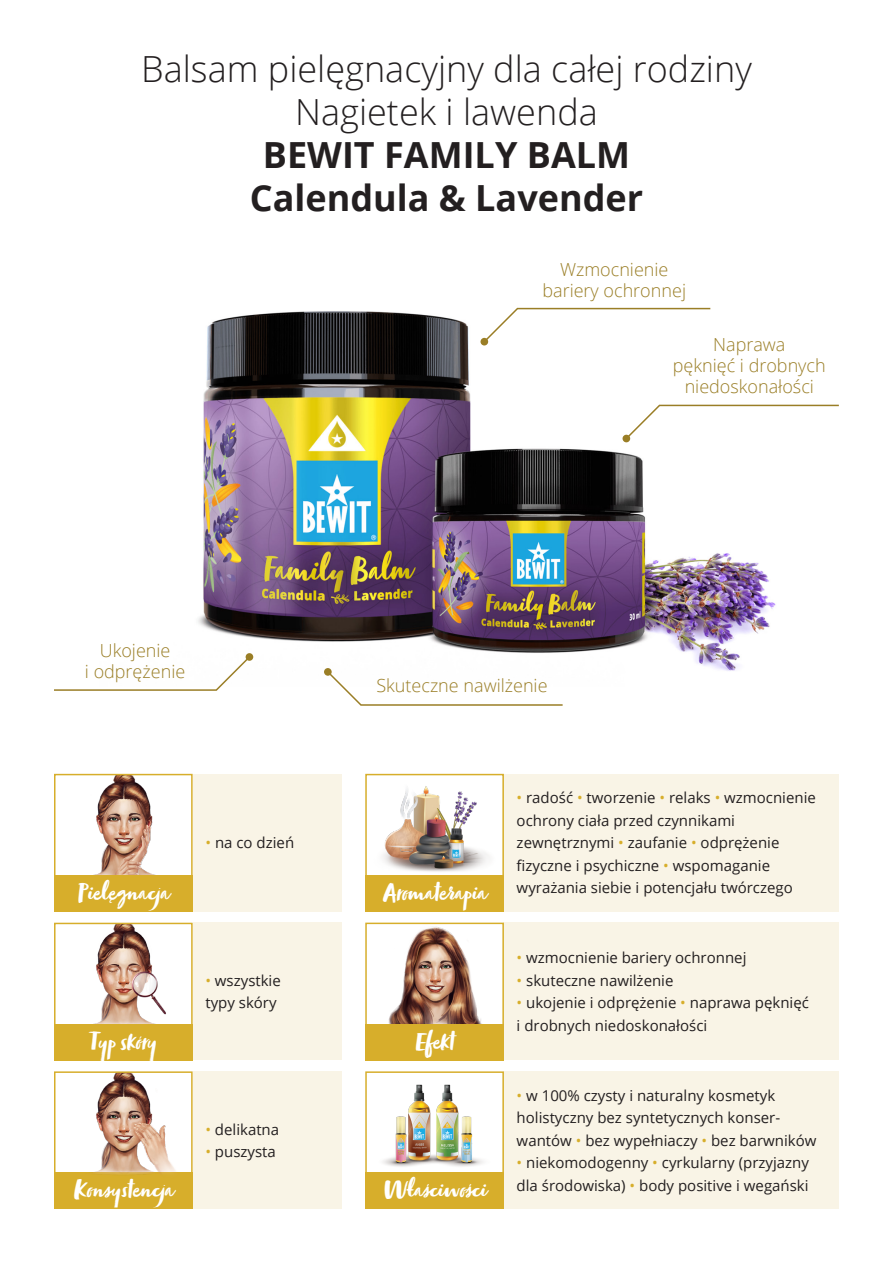
<style>
.page{position:relative;width:893px;height:1263px;background:#fff}
.page>*{position:absolute;margin:0;border:0;box-sizing:border-box;transform-origin:0 0}
.t1{font:300 36px "Open Sans";color:#231f20}
.t2{font:700 36px "Open Sans";color:#231f20}
.t3{font:27px "Zooja Pro";color:#fff}
.t4{font:300 18px/21px "Open Sans";color:#9a7e26;text-align:center}
.t5{font:15px/22.5px "Open Sans";color:#231f20}
.s1{color:#d7ae2b}
</style>
<div class="page">
<img style="left:198px;top:311px;width:578px;height:365px">
<svg style="left:622px;top:435px;width:8px;height:7px"></svg>
<svg style="left:624px;top:404px;width:215px;height:37px"></svg>
<svg style="left:480px;top:338px;width:8px;height:7px"></svg>
<svg style="left:482px;top:307px;width:230px;height:37px"></svg>
<svg style="left:54px;top:655px;width:198px;height:36px"></svg>
<div style="left:246px;top:653px;width:7px;height:8px;background:#9a7e26;border-radius:50%"></div>
<div style="left:193px;top:923px;width:148px;height:137px;background:#f9f4e6"></div>
<div style="left:193px;top:1071px;width:148px;height:138px;background:#f9f4e6"></div>
<div style="left:193px;top:774px;width:148px;height:137px;background:#f9f4e6"></div>
<div style="left:504px;top:1071px;width:335px;height:138px;background:#f9f4e6"></div>
<div style="left:504px;top:774px;width:335px;height:137px;background:#f9f4e6"></div>
<div style="left:504px;top:923px;width:335px;height:137px;background:#f9f4e6"></div>
<img style="left:93px;top:926px;width:73px;height:98px">
<div style="left:54px;top:923px;width:139px;height:137px;border:2px solid #d7ae2b"></div>
<div style="left:54px;top:1024px;width:139px;height:36px;background:#d7ae2b"></div>
<img style="left:388px;top:927px;width:94px;height:97px">
<div style="left:365px;top:923px;width:139px;height:137px;border:2px solid #d7ae2b"></div>
<div style="left:365px;top:1024px;width:139px;height:36px;background:#d7ae2b"></div>
<img style="left:368px;top:1084px;width:133px;height:89px">
<div style="left:365px;top:1071px;width:139px;height:138px;border:2px solid #d7ae2b"></div>
<div style="left:365px;top:1173px;width:139px;height:36px;background:#d7ae2b"></div>
<img style="left:93px;top:777px;width:62px;height:98px">
<div style="left:54px;top:774px;width:139px;height:137px;border:2px solid #d7ae2b"></div>
<div style="left:54px;top:875px;width:139px;height:36px;background:#d7ae2b"></div>
<img style="left:383px;top:786px;width:106px;height:86px">
<div style="left:365px;top:774px;width:139px;height:137px;border:2px solid #d7ae2b"></div>
<div style="left:365px;top:875px;width:139px;height:36px;background:#d7ae2b"></div>
<svg style="left:330px;top:670px;width:234px;height:36px"></svg>
<div style="left:324px;top:668px;width:8px;height:8px;background:#9a7e26;border-radius:50%"></div>
<div style="left:54px;top:1173px;width:139px;height:36px;background:#d7ae2b"></div>
<img style="left:57px;top:1074px;width:133px;height:101px">
<div style="left:54px;top:1071px;width:139px;height:138px;border:2px solid #d7ae2b"></div>
<p class="t1" style="left:141px;top:44px;width:612px">Balsam pielęgnacyjny dla całej rodziny</p>
<p class="t1" style="left:295px;top:87px;width:304px">Nagietek i lawenda</p>
<p class="t2" style="left:263px;top:129px;width:369px">BEWIT FAMILY BALM</p>
<p class="t2" style="left:250px;top:173px;width:395px">Calendula &amp; Lavender</p>
<p class="t4" style="left:560px;top:258px;width:110px">Wzmocnienie</p>
<p class="t4" style="left:542px;top:279px;width:145px">bariery ochronnej</p>
<p class="t4" style="left:100px;top:640px;width:72px">Ukojenie</p>
<p class="t4" style="left:85px;top:661px;width:102px">i odprężenie</p>
<p class="t4" style="left:376px;top:674px;width:173px">Skuteczne nawilżenie</p>
<p class="t4" style="left:713px;top:334px;width:74px">Naprawa</p>
<p class="t4" style="left:673px;top:355px;width:154px">pęknięć i drobnych niedoskonałości</p>
<p class="t5" style="left:205px;top:831px;width:90px"><span class="s1">•</span> na co dzień</p>
<p class="t3" style="left:78px;top:876px;width:92px">Pielęgnacja</p>
<p class="t3" style="left:383px;top:876px;width:105px">Aromaterapia</p>
<p class="t5" style="left:205px;top:969px;width:77px"><span class="s1">•</span> wszystkie</p>
<p class="t5" style="left:205px;top:991px;width:73px">typy skóry</p>
<p class="t3" style="left:90px;top:1025px;width:68px">Typ skóry</p>
<p class="t3" style="left:415px;top:1025px;width:40px">Efekt</p>
<p class="t3" style="left:78px;top:1174px;width:93px">Konzistence</p>
<p class="t3" style="left:73px;top:1174px;width:49px">Konsy</p>
<p class="t3" style="left:160px;top:1174px;width:15px">ja</p>
<p class="t5" style="left:205px;top:1117px;width:75px"><span class="s1">•</span> delikatna</p>
<p class="t5" style="left:205px;top:1140px;width:72px"><span class="s1">•</span> puszysta</p>
<p class="t3" style="left:383px;top:1174px;width:104px">Właściwości</p>
<p class="t5" style="left:517px;top:786px;width:301px"><span class="s1">•</span> radość <span class="s1">•</span> tworzenie <span class="s1">•</span> relaks <span class="s1">•</span> wzmocnienie ochrony ciała przed czynnikami</p>
<p class="t5" style="left:517px;top:831px;width:264px">zewnętrznymi <span class="s1">•</span> zaufanie <span class="s1">•</span> odprężenie</p>
<p class="t5" style="left:517px;top:854px;width:255px">fizyczne i psychiczne <span class="s1">•</span> wspomaganie</p>
<p class="t5" style="left:517px;top:876px;width:278px">wyrażania siebie i potencjału twórczego</p>
<p class="t5" style="left:517px;top:946px;width:231px"><span class="s1">•</span> wzmocnienie bariery ochronnej</p>
<p class="t5" style="left:517px;top:969px;width:158px"><span class="s1">•</span> skuteczne nawilżenie</p>
<p class="t5" style="left:517px;top:991px;width:294px"><span class="s1">•</span> ukojenie i odprężenie <span class="s1">•</span> naprawa pęknięć</p>
<p class="t5" style="left:517px;top:1014px;width:192px">i drobnych niedoskonałości</p>
<p class="t5" style="left:517px;top:1084px;width:301px"><span class="s1">•</span> w 100% czysty i naturalny kosmetyk holistyczny bez syntetycznych konser&shy;wantów <span class="s1">•</span> bez wypełniaczy <span class="s1">•</span> bez barwników</p>
<p class="t5" style="left:517px;top:1151px;width:294px"><span class="s1">•</span> niekomodogenny <span class="s1">•</span> cyrkularny (przyjazny dla środowiska) <span class="s1">•</span> body positive i wegański</p>
</div>
